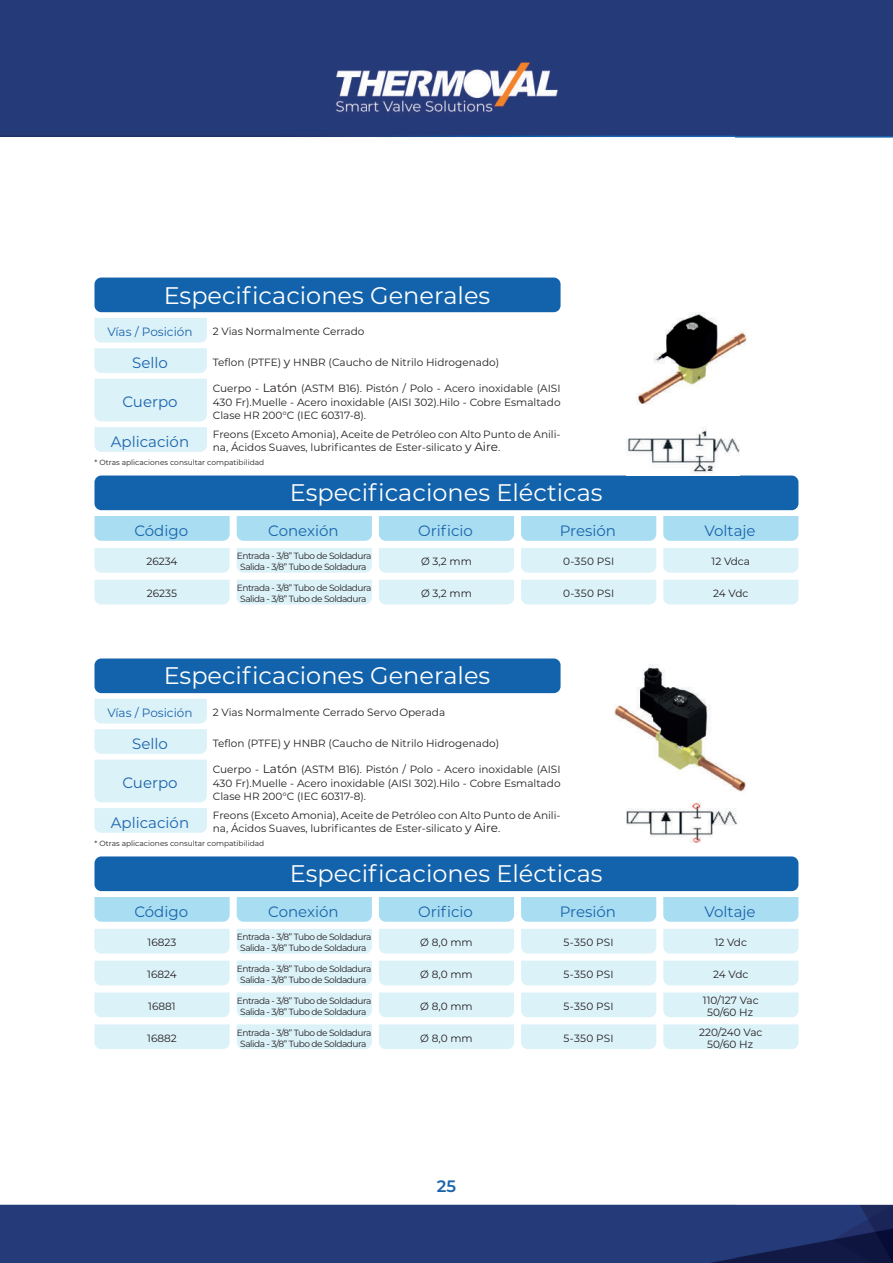
<style>
.page{position:relative;width:893px;height:1263px;background:#fff}
.page>*{position:absolute;margin:0;border:0;box-sizing:border-box;transform-origin:0 0}
.t1{font:24px "Montserrat";color:#fff}
.t2{font:600 16.5px "Montserrat";color:#1a64ab}
.t3{font:15px "Montserrat";color:#1a64ab}
.t4{font:12px "Montserrat";color:#1a64ab}
.t5{font:10.5px/13.5px "Montserrat";color:#231f20;text-align:center}
.t6{font:9px/10.8px "Montserrat";letter-spacing:-.05em;color:#231f20;text-align:center}
.t7{font:7.5px "Montserrat";color:#231f20}
.s1{font-size:12px}
</style>
<div class="page">
<img style="left:0;top:0;width:893px;height:1263px">
<div style="left:94px;top:699px;width:113px;height:24px;background:#dcf2f9"></div>
<svg style="left:94px;top:318px;width:113px;height:55px;background:#dff3f9"></svg>
<div style="left:94px;top:729px;width:113px;height:25px;background:#dcf2f9"></div>
<div style="left:94px;top:379px;width:113px;height:42px;background:#dcf2f9"></div>
<div style="left:94px;top:760px;width:113px;height:42px;background:#dcf2f9"></div>
<div style="left:95px;top:427px;width:112px;height:25px;background:#dcf2f9"></div>
<div style="left:95px;top:808px;width:112px;height:25px;background:#dcf2f9"></div>
<div style="left:94px;top:278px;width:467px;height:34px;background:#1363ac;border-radius:7px"></div>
<div style="left:94px;top:658px;width:467px;height:35px;background:#1363ac;border-radius:7px"></div>
<div style="left:94px;top:475px;width:704px;height:35px;background:#1363ac;border-radius:7px"></div>
<div style="left:94px;top:856px;width:704px;height:35px;background:#1363ac;border-radius:7px"></div>
<div style="left:237px;top:516px;width:135px;height:25px;background:#a9ddf1"></div>
<div style="left:237px;top:897px;width:135px;height:25px;background:#a9ddf1"></div>
<div style="left:95px;top:516px;width:135px;height:25px;background:#a9ddf1"></div>
<div style="left:95px;top:897px;width:135px;height:25px;background:#a9ddf1"></div>
<div style="left:379px;top:548px;width:135px;height:25px;background:#dcf2f9"></div>
<div style="left:379px;top:929px;width:135px;height:24px;background:#dcf2f9"></div>
<div style="left:379px;top:992px;width:135px;height:25px;background:#dcf2f9"></div>
<div style="left:379px;top:580px;width:135px;height:24px;background:#dcf2f9"></div>
<div style="left:379px;top:961px;width:135px;height:24px;background:#dcf2f9"></div>
<div style="left:379px;top:1024px;width:135px;height:25px;background:#dcf2f9"></div>
<div style="left:663px;top:548px;width:135px;height:25px;background:#dcf2f9"></div>
<div style="left:663px;top:929px;width:135px;height:24px;background:#dcf2f9"></div>
<div style="left:663px;top:992px;width:135px;height:25px;background:#dcf2f9"></div>
<div style="left:663px;top:580px;width:135px;height:24px;background:#dcf2f9"></div>
<div style="left:663px;top:961px;width:135px;height:24px;background:#dcf2f9"></div>
<div style="left:663px;top:1024px;width:135px;height:25px;background:#dcf2f9"></div>
<div style="left:379px;top:516px;width:135px;height:25px;background:#a9ddf1"></div>
<div style="left:379px;top:897px;width:135px;height:25px;background:#a9ddf1"></div>
<div style="left:663px;top:516px;width:135px;height:25px;background:#a9ddf1"></div>
<div style="left:663px;top:897px;width:135px;height:25px;background:#a9ddf1"></div>
<div style="left:521px;top:516px;width:135px;height:25px;background:#a9ddf1"></div>
<div style="left:521px;top:897px;width:135px;height:25px;background:#a9ddf1"></div>
<div style="left:521px;top:548px;width:135px;height:25px;background:#dcf2f9"></div>
<div style="left:521px;top:929px;width:135px;height:24px;background:#dcf2f9"></div>
<div style="left:521px;top:992px;width:135px;height:25px;background:#dcf2f9"></div>
<div style="left:521px;top:580px;width:135px;height:24px;background:#dcf2f9"></div>
<div style="left:521px;top:961px;width:135px;height:24px;background:#dcf2f9"></div>
<div style="left:521px;top:1024px;width:135px;height:25px;background:#dcf2f9"></div>
<img style="left:568px;top:278px;width:230px;height:143px">
<img style="left:568px;top:658px;width:230px;height:144px">
<div style="left:237px;top:548px;width:135px;height:25px;background:#dcf2f9"></div>
<div style="left:237px;top:929px;width:135px;height:24px;background:#dcf2f9"></div>
<div style="left:237px;top:992px;width:135px;height:25px;background:#dcf2f9"></div>
<div style="left:237px;top:580px;width:135px;height:24px;background:#dcf2f9"></div>
<div style="left:237px;top:961px;width:135px;height:24px;background:#dcf2f9"></div>
<div style="left:237px;top:1024px;width:135px;height:25px;background:#dcf2f9"></div>
<div style="left:94px;top:548px;width:136px;height:25px;background:#dcf2f9"></div>
<div style="left:94px;top:929px;width:136px;height:24px;background:#dcf2f9"></div>
<div style="left:94px;top:992px;width:136px;height:25px;background:#dcf2f9"></div>
<div style="left:94px;top:580px;width:136px;height:24px;background:#dcf2f9"></div>
<div style="left:94px;top:961px;width:136px;height:24px;background:#dcf2f9"></div>
<div style="left:94px;top:1024px;width:136px;height:25px;background:#dcf2f9"></div>
<img style="left:626px;top:421px;width:114px;height:54px">
<img style="left:626px;top:802px;width:114px;height:41px">
<h1 class="t1" style="left:164px;top:278px;width:328px">Especificaciones Generales</h1>
<p class="t4" style="left:107px;top:323px;width:87px">Vías / Posición</p>
<p class="t5" style="left:213px;top:324px;width:153px">2 Vias Normalmente Cerrado</p>
<h3 class="t3" style="left:132px;top:352px;width:37px">Sello</h3>
<p class="t5" style="left:213px;top:356px;width:288px">Teflon (PTFE) <span class="s1">y</span> HNBR (Caucho de Nitrilo Hidrogenado)</p>
<h3 class="t3" style="left:122px;top:392px;width:57px">Cuerpo</h3>
<p class="t5" style="left:213px;top:381px;width:349px;text-align:justify">Cuerpo - <span class="s1">Latón</span> (ASTM B16). Pistón / Polo - Acero inoxidable (AISI 430 Fr).Muelle - Acero inoxidable (AISI 302).Hilo - Cobre Esmaltado Clase HR 200°C (IEC 60317-8).</p>
<h3 class="t3" style="left:111px;top:431px;width:80px">Aplicación</h3>
<p class="t5" style="left:213px;top:427px;width:349px;text-align:left">Freons (Exceto Amonia), Aceite de Petróleo con Alto Punto de Anili&shy;na, Ácidos Suaves, lubrificantes de Ester-silicato <span class="s1">y Aire</span>.</p>
<p class="t7" style="left:95px;top:457px;width:171px">* Otras aplicaciones consultar compatibilidad</p>
<h1 class="t1" style="left:290px;top:476px;width:314px">Especificaciones Elécticas</h1>
<h3 class="t3" style="left:134px;top:520px;width:55px">Código</h3>
<h3 class="t3" style="left:268px;top:520px;width:72px">Conexión</h3>
<h3 class="t3" style="left:418px;top:520px;width:56px">Orificio</h3>
<p class="t5" style="left:146px;top:554px;width:33px">26234</p>
<p class="t6" style="left:237px;top:550px;width:136px">Entrada - 3/8” Tubo de Soldadura<br>Salida - 3/8” Tubo de Soldadura</p>
<p class="t5" style="left:421px;top:554px;width:52px">Ø 3,2 mm</p>
<p class="t5" style="left:147px;top:586px;width:32px">26235</p>
<p class="t6" style="left:237px;top:582px;width:136px">Entrada - 3/8” Tubo de Soldadura<br>Salida - 3/8” Tubo de Soldadura</p>
<p class="t5" style="left:421px;top:586px;width:52px">Ø 3,2 mm</p>
<h1 class="t1" style="left:164px;top:659px;width:328px">Especificaciones Generales</h1>
<p class="t4" style="left:107px;top:704px;width:87px">Vías / Posición</p>
<h3 class="t3" style="left:132px;top:733px;width:37px">Sello</h3>
<p class="t5" style="left:213px;top:705px;width:234px">2 Vias Normalmente Cerrado Servo Operada</p>
<p class="t5" style="left:213px;top:736px;width:288px">Teflon (PTFE) <span class="s1">y</span> HNBR (Caucho de Nitrilo Hidrogenado)</p>
<h3 class="t3" style="left:560px;top:520px;width:58px">Presión</h3>
<p class="t5" style="left:563px;top:554px;width:53px">0-350 PSI</p>
<p class="t5" style="left:563px;top:586px;width:53px">0-350 PSI</p>
<h3 class="t3" style="left:122px;top:773px;width:57px">Cuerpo</h3>
<h3 class="t3" style="left:111px;top:812px;width:80px">Aplicación</h3>
<p class="t5" style="left:213px;top:762px;width:349px;text-align:justify">Cuerpo - <span class="s1">Latón</span> (ASTM B16). Pistón / Polo - Acero inoxidable (AISI 430 Fr).Muelle - Acero inoxidable (AISI 302).Hilo - Cobre Esmaltado Clase HR 200°C (IEC 60317-8).</p>
<p class="t5" style="left:213px;top:808px;width:349px;text-align:left">Freons (Exceto Amonia), Aceite de Petróleo con Alto Punto de Anili&shy;na, Ácidos Suaves, lubrificantes de Ester-silicato <span class="s1">y Aire</span>.</p>
<p class="t7" style="left:95px;top:838px;width:171px">* Otras aplicaciones consultar compatibilidad</p>
<h1 class="t1" style="left:290px;top:857px;width:314px">Especificaciones Elécticas</h1>
<h3 class="t3" style="left:134px;top:901px;width:55px">Código</h3>
<h3 class="t3" style="left:268px;top:901px;width:72px">Conexión</h3>
<h3 class="t3" style="left:418px;top:901px;width:56px">Orificio</h3>
<h3 class="t3" style="left:560px;top:901px;width:58px">Presión</h3>
<p class="t5" style="left:148px;top:935px;width:30px">16823</p>
<p class="t6" style="left:237px;top:931px;width:136px">Entrada - 3/8” Tubo de Soldadura<br>Salida - 3/8” Tubo de Soldadura</p>
<p class="t5" style="left:420px;top:935px;width:54px">Ø 8,0 mm</p>
<p class="t5" style="left:563px;top:935px;width:52px">5-350 PSI</p>
<p class="t5" style="left:147px;top:967px;width:31px">16824</p>
<p class="t6" style="left:237px;top:963px;width:136px">Entrada - 3/8” Tubo de Soldadura<br>Salida - 3/8” Tubo de Soldadura</p>
<p class="t5" style="left:420px;top:967px;width:54px">Ø 8,0 mm</p>
<p class="t5" style="left:563px;top:967px;width:52px">5-350 PSI</p>
<p class="t5" style="left:148px;top:999px;width:29px">16881</p>
<p class="t6" style="left:237px;top:995px;width:136px">Entrada - 3/8” Tubo de Soldadura<br>Salida - 3/8” Tubo de Soldadura</p>
<p class="t5" style="left:420px;top:999px;width:54px">Ø 8,0 mm</p>
<p class="t5" style="left:563px;top:999px;width:52px">5-350 PSI</p>
<p class="t5" style="left:147px;top:1031px;width:31px">16882</p>
<p class="t6" style="left:237px;top:1027px;width:136px">Entrada - 3/8” Tubo de Soldadura<br>Salida - 3/8” Tubo de Soldadura</p>
<p class="t5" style="left:420px;top:1031px;width:54px">Ø 8,0 mm</p>
<p class="t5" style="left:563px;top:1031px;width:52px">5-350 PSI</p>
<h2 class="t2" style="left:437px;top:1174px;width:21px">25</h2>
<h3 class="t3" style="left:704px;top:520px;width:53px">Voltaje</h3>
<p class="t5" style="left:712px;top:554px;width:40px">12 Vdca</p>
<p class="t5" style="left:713px;top:586px;width:37px">24 Vdc</p>
<h3 class="t3" style="left:704px;top:901px;width:53px">Voltaje</h3>
<p class="t5" style="left:715px;top:935px;width:34px">12 Vdc</p>
<p class="t5" style="left:713px;top:967px;width:37px">24 Vdc</p>
<p class="t5" style="left:703px;top:993px;width:57px;line-height:12.6px">110/127 Vac<br>50/60 Hz</p>
<p class="t5" style="left:699px;top:1025px;width:65px;line-height:12.6px">220/240 Vac<br>50/60 Hz</p>
</div>
